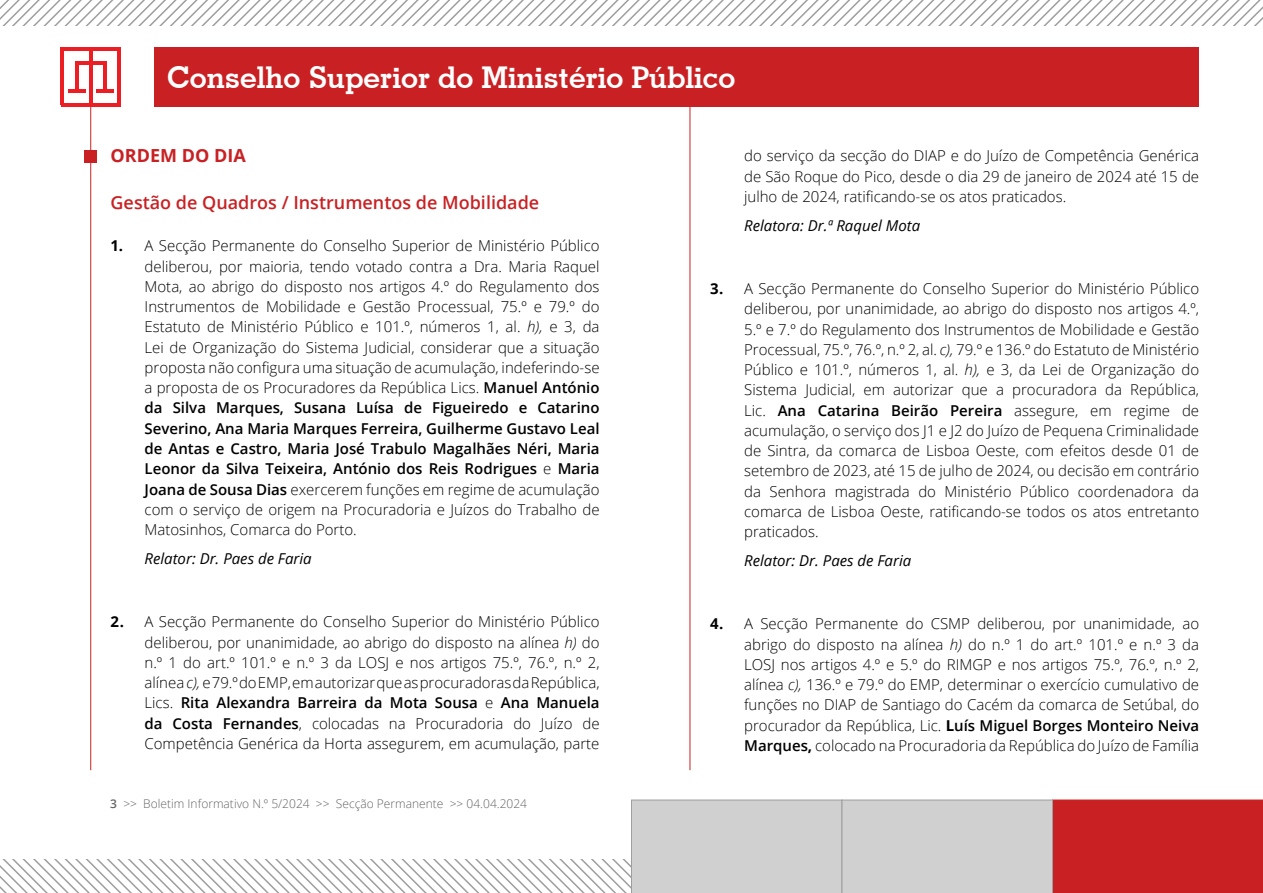
<style>
.page{position:relative;width:1263px;height:893px;background:#fff}
.page>*{position:absolute;margin:0;border:0;box-sizing:border-box;transform-origin:0 0}
.t1{font:700 30px "Geometric Slab 703 BT";color:#fff}
.t2{font:600 18px "Open Sans";color:#c92123}
.t3{font:700 18px "Open Sans";color:#c92123}
.t4{font:300 15px/20.2px "Open Sans";color:#000;text-align:justify}
.t5{font:italic 15px "Open Sans";color:#000}
.t6{font:300 12px "Open Sans";color:#646464}
.s1{font-weight:700}
.s2{font-style:italic}
.s3{font-weight:600}
</style>
<div class="page">
<svg style="left:0;top:800px;width:1263px;height:93px"></svg>
<div style="left:154px;top:47px;width:1045px;height:60px;background:#c92123"></div>
<hr style="left:90px;top:104px;width:1px;height:666px;background:#c92123">
<hr style="left:75px;top:61px;width:3px;height:31px;background:#ed1d24">
<hr style="left:61px;top:47px;width:3px;height:58px;background:#ed1d24">
<hr style="left:117px;top:49px;width:3px;height:56px;background:#ed1d24">
<hr style="left:61px;top:103px;width:59px;height:4px;background:#ed1d24">
<hr style="left:61px;top:47px;width:59px;height:4px;background:#ed1d24">
<hr style="left:89px;top:48px;width:3px;height:56px;background:#ed1d24">
<hr style="left:68px;top:89px;width:17px;height:4px;background:#ed1d24">
<hr style="left:103px;top:61px;width:3px;height:31px;background:#ed1d24">
<hr style="left:75px;top:61px;width:31px;height:4px;background:#ed1d24">
<hr style="left:96px;top:89px;width:18px;height:4px;background:#ed1d24">
<hr style="left:690px;top:104px;width:1px;height:666px;background:#c92123">
<svg style="left:0;top:0;width:1263px;height:26px"></svg>
<div style="left:84px;top:150px;width:13px;height:13px;background:#c92123"></div>
<h1 class="t1" style="left:167px;top:60px;width:570px">Conselho Superior do Ministério Público</h1>
<p class="t3" style="left:111px;top:143px;width:137px">ORDEM DO DIA</p>
<p class="t2" style="left:111px;top:190px;width:430px">Gestão de Quadros / Instrumentos de Mobilidade</p>
<p class="t4" style="left:145px;top:235px;width:456px;text-indent:-34px"><span class="s1">1.</span> A Secção Permanente do Conselho Superior de Ministério Público deliberou, por maioria, tendo votado contra a Dra. Maria Raquel Mota, ao abrigo do disposto nos artigos 4.º do Regulamento dos Instrumentos de Mobilidade e Gestão Processual, 75.º e 79.º do Estatuto de Ministério Público e 101.º, números 1, al. <span class="s2">h),</span> e 3, da Lei de Organização do Sistema Judicial, considerar que a situação proposta não configura uma situação de acumulação, indeferindo-se a proposta de os Procuradores da República Lics. <span class="s3">Manuel António da Silva Marques, Susana Luísa de Figueiredo e Catarino Severino, Ana Maria Marques Ferreira, Guilherme Gustavo Leal de Antas e Castro, Maria José Trabulo Magalhães Néri, Maria Leonor da Silva Teixeira, António dos Reis Rodrigues</span> e <span class="s3">Maria Joana de Sousa Dias</span> exercerem funções em regime de acumulação com o serviço de origem na Procuradoria e Juízos do Trabalho de Matosinhos, Comarca do Porto.</p>
<p class="t5" style="left:145px;top:548px;width:169px">Relator: Dr. Paes de Faria</p>
<p class="t4" style="left:145px;top:611px;width:457px;text-indent:-34px"><span class="s1">2.</span> A Secção Permanente do Conselho Superior do Ministério Público deliberou, por unanimidade, ao abrigo do disposto na alínea <span class="s2">h)</span> do n.º 1 do art.º 101.º e n.º 3 da LOSJ e nos artigos 75.º, 76.º, n.º 2, alínea <span class="s2">c),</span> e 79.º do EMP, em autorizar que as procuradoras da República, Lics. <span class="s3">Rita Alexandra Barreira da Mota Sousa</span> e <span class="s3">Ana Manuela da Costa Fernandes</span>, colocadas na Procuradoria do Juízo de Competência Genérica da Horta assegurem, em acumulação, parte</p>
<p class="t6" style="left:110px;top:795px;width:418px"><span class="s3">3</span> &gt;&gt; Boletim Informativo N.º 5/2024 &gt;&gt; Secção Permanente &gt;&gt; 04.04.2024</p>
<p class="t4" style="left:744px;top:145px;width:456px">do serviço da secção do DIAP e do Juízo de Competência Genérica de São Roque do Pico, desde o dia 29 de janeiro de 2024 até 15 de julho de 2024, ratificando-se os atos praticados.</p>
<p class="t5" style="left:744px;top:215px;width:177px">Relatora: Dr.ª Raquel Mota</p>
<p class="t4" style="left:744px;top:278px;width:456px;text-indent:-34px"><span class="s1">3.</span> A Secção Permanente do Conselho Superior do Ministério Público deliberou, por unanimidade, ao abrigo do disposto nos artigos 4.º, 5.º e 7.º do Regulamento dos Instrumentos de Mobilidade e Gestão Processual, 75.º, 76.º, n.º 2, al. <span class="s2">c),</span> 79.º e 136.º do Estatuto de Ministério Público e 101.º, números 1, al. <span class="s2">h),</span> e 3, da Lei de Organização do Sistema Judicial, em autorizar que a procuradora da República, Lic. <span class="s3">Ana Catarina Beirão Pereira</span> assegure, em regime de acumulação, o serviço dos J1 e J2 do Juízo de Pequena Criminalidade de Sintra, da comarca de Lisboa Oeste, com efeitos desde 01 de setembro de 2023, até 15 de julho de 2024, ou decisão em contrário da Senhora magistrada do Ministério Público coordenadora da comarca de Lisboa Oeste, ratificando-se todos os atos entretanto praticados.</p>
<p class="t5" style="left:744px;top:550px;width:169px">Relator: Dr. Paes de Faria</p>
<p class="t4" style="left:744px;top:613px;width:456px;text-indent:-34px"><span class="s1">4.</span> A Secção Permanente do CSMP deliberou, por unanimidade, ao abrigo do disposto na alínea <span class="s2">h)</span> do n.º 1 do art.º 101.º e n.º 3 da LOSJ nos artigos 4.º e 5.º do RIMGP e nos artigos 75.º, 76.º, n.º 2, alínea <span class="s2">c),</span> 136.º e 79.º do E MP, determinar o exercício cumulativo de funções no DIAP de Santiago do Cacém da comarca de Setúbal, do procurador da República, Lic. <span class="s1">L</span><span class="s3">uís Miguel Borges Monteiro Neiva Marques</span><span class="s1">,</span> colocado na Procuradoria da República do Juízo de Família</p>
</div>
